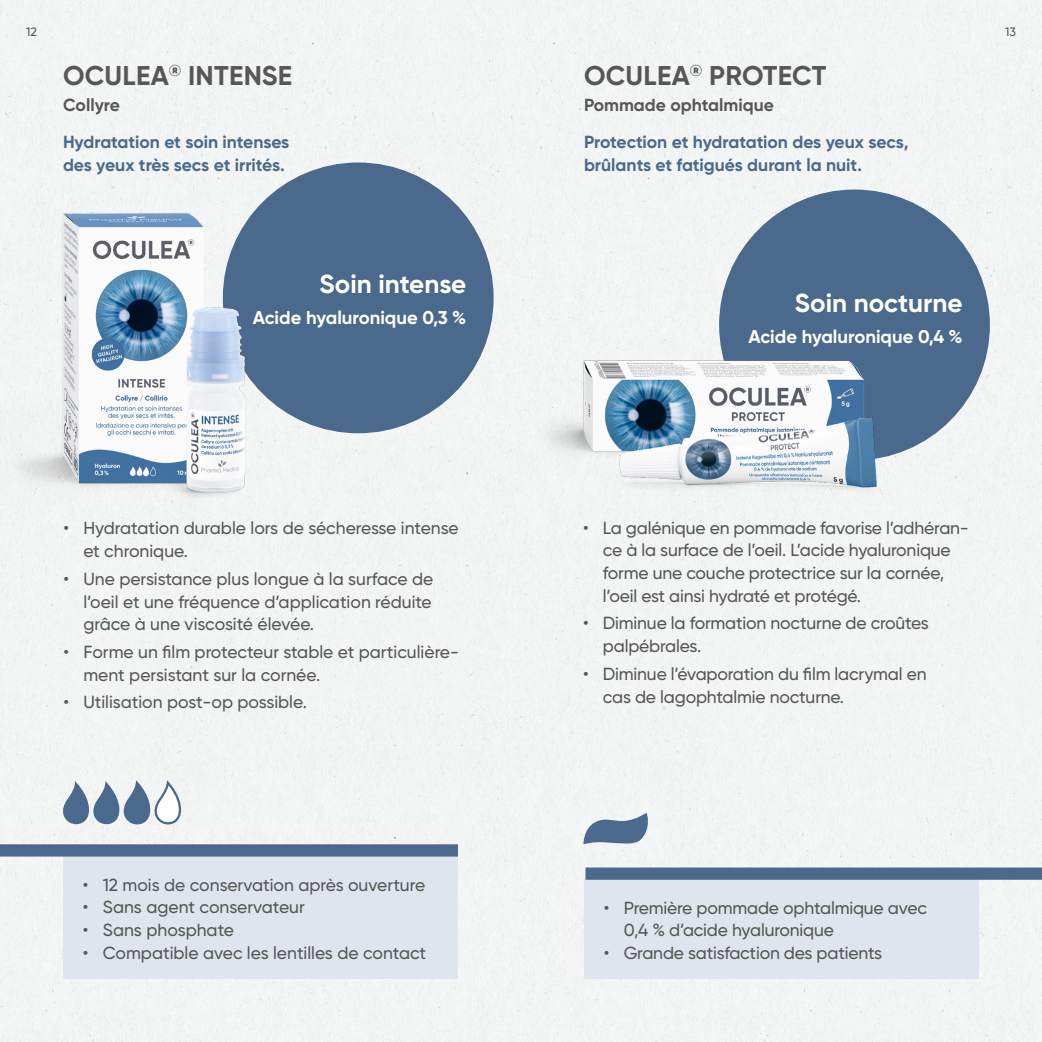
<style>
.page{position:relative;width:1042px;height:1042px;background:#f3f5f4}
.page>*{position:absolute;margin:0;border:0;box-sizing:border-box;transform-origin:0 0}
.t1{font:700 27.12px "Gilroy";letter-spacing:.01em;color:#575756}
.t2{font:700 26.07px "Gilroy";color:#fff}
.t3{font:700 18.38px "Gilroy";color:#fff}
.t4{font:500 17.5px/22.8px "Gilroy";letter-spacing:-.01em;color:#575756}
.t5{font:700 17.5px/22.8px "Gilroy";color:#4a698c}
.t6{font:700 17.5px "Gilroy";color:#575756}
.t7{font:500 12.25px "Gilroy";color:#575756}
</style>
<div class="page">
<div style="left:719px;top:189px;width:271px;height:271px;background:#4a698c;border-radius:50%"></div>
<div style="left:584px;top:880px;width:395px;height:99px;background:#e0e4ee"></div>
<div style="left:585px;top:867px;width:457px;height:13px;background:#4a698c"></div>
<svg style="left:583px;top:812px;width:69px;height:34px"></svg>
<div style="left:223px;top:162px;width:270px;height:271px;background:#4a698c;border-radius:50%"></div>
<div style="left:63px;top:856px;width:395px;height:122px;background:#e0e4ee"></div>
<div style="left:0;top:844px;width:458px;height:12px;background:#4a698c"></div>
<svg style="left:59px;top:777px;width:123px;height:50px"></svg>
<img style="left:517px;top:198px;width:405px;height:334px">
<img style="left:0;top:203px;width:304px;height:333px">
<p class="t7" style="left:26px;top:24px;width:12px">12</p>
<p class="t7" style="left:1005px;top:24px;width:12px">13</p>
<h1 class="t1" style="left:584px;top:58px;width:244px">OCULEA<sup>®</sup> PROTECT</h1>
<p class="t6" style="left:584px;top:94px;width:191px">Pommade ophtalmique</p>
<h1 class="t1" style="left:63px;top:58px;width:231px">OCULEA<sup>®</sup> INTENSE</h1>
<p class="t6" style="left:63px;top:94px;width:58px">Collyre</p>
<p class="t5" style="left:63px;top:130px;width:228px">Hydratation et soin intenses des yeux très secs et irrités.</p>
<h2 class="t2" style="left:319px;top:268px;width:148px">Soin intense</h2>
<p class="t3" style="left:253px;top:306px;width:215px">Acide hyaluronique 0,3 %</p>
<p class="t4" style="left:83px;top:517px;width:377px;text-indent:-20px">• Hydratation durable lors de sécheresse intense et chronique.</p>
<p class="t4" style="left:83px;top:567px;width:351px;text-align:justify;text-indent:-20px">• Une persistance plus longue à la surface de l’oeil et une fréquence d’application réduite grâce à une viscosité élevée.</p>
<p class="t4" style="left:83px;top:640px;width:377px;text-indent:-20px">• Forme un film protecteur stable et particulière&shy;ment persistant sur la cornée.</p>
<p class="t4" style="left:64px;top:691px;width:245px">• Utilisation post-op possible.</p>
<p class="t4" style="left:83px;top:873px;width:344px">• 12 mois de conservation après ouverture</p>
<p class="t4" style="left:83px;top:895px;width:224px">• Sans agent conservateur</p>
<p class="t4" style="left:83px;top:918px;width:153px">• Sans phosphate</p>
<p class="t4" style="left:83px;top:941px;width:345px">• Compatible avec les lentilles de contact</p>
<p class="t5" style="left:584px;top:130px;width:326px">Protection et hydratation des yeux secs, brûlants et fatigués durant la nuit.</p>
<h2 class="t2" style="left:795px;top:287px;width:169px">Soin nocturne</h2>
<p class="t3" style="left:748px;top:325px;width:216px">Acide hyaluronique 0,4 %</p>
<p class="t4" style="left:603px;top:516px;width:368px;text-indent:-20px">• La galénique en pommade favorise l’adhéran&shy;ce à la surface de l’oeil. L’acide hyaluronique forme une couche protectrice sur la cornée, l’oeil est ainsi hydraté et protégé.</p>
<p class="t4" style="left:603px;top:612px;width:328px;text-indent:-20px">• Diminue la formation nocturne de croûtes palpébrales.</p>
<p class="t4" style="left:603px;top:662px;width:325px;text-indent:-20px">• Diminue l’évaporation du film lacrymal en cas de lagophtalmie nocturne.</p>
<p class="t4" style="left:624px;top:896px;width:305px;text-indent:-20px">• Première pommade ophtalmique avec<br>0,4 % d’acide hyaluronique</p>
<p class="t4" style="left:604px;top:941px;width:280px">• Grande satisfaction des patients</p>
</div>
